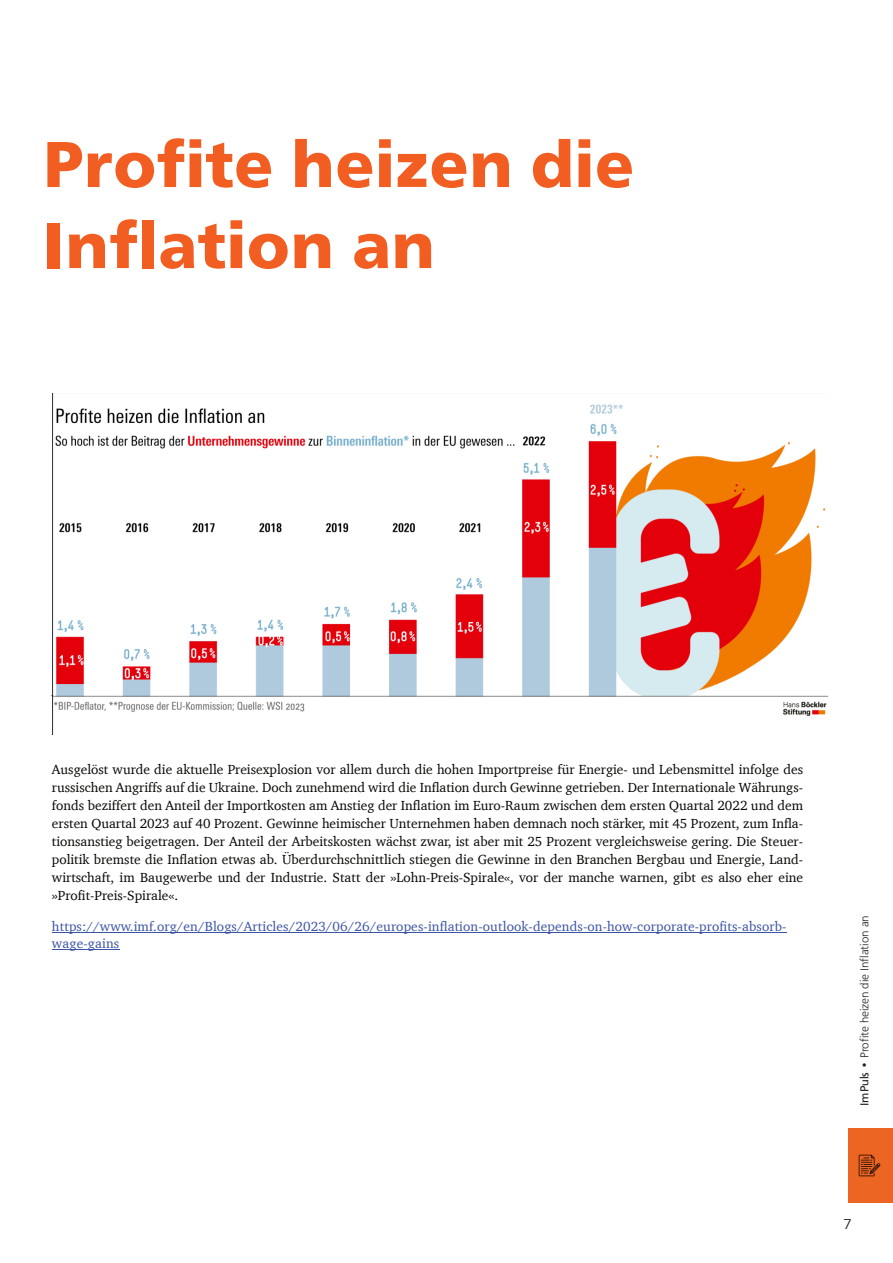
<style>
.page{position:relative;width:893px;height:1263px;background:#fff}
.page>*{position:absolute;margin:0;border:0;box-sizing:border-box;transform-origin:0 0}
.t1{font:800 67.5px/81px "Front Page Pro";letter-spacing:.01em;color:#f25d21}
.t2{font:300 15px "Front Page Pro";color:#231f20;scale:1.1 1}
.t3{font:13.5px/18px "Charter";color:#080704;text-align:justify}
.t4{font:13.5px/16.2px "Charter";letter-spacing:.01em;color:#3a53a3}
.t5{font:300 12px "Front Page Pro";letter-spacing:-.005em;color:#231f20}
.s1{font-weight:400}
</style>
<div class="page">
<div style="left:848px;top:1128px;width:45px;height:75px;background:#ec6523"></div>
<img style="left:858px;top:1154px;width:22px;height:22px">
<img style="left:52px;top:394px;width:775px;height:340px">
<hr style="left:52px;top:932px;width:734px;height:1px;background:#3a53a3">
<hr style="left:52px;top:948px;width:67px;height:1px;background:#3a53a3">
<h1 class="t1" style="left:43px;top:129px;width:593px">Profite heizen die<br>Inflation an</h1>
<p class="t3" style="left:52px;top:761px;width:753px">Ausgelöst wurde die aktuelle Preisexplosion vor allem durch die hohen Importpreise für Energie- und Lebensmittel infolge des russischen Angriffs auf die Ukraine. Doch zunehmend wird die Inflation durch Gewinne getrieben. Der Internationale Währungs&shy;fonds beziffert den Anteil der Importkosten am Anstieg der Inflation im Euro-Raum zwischen dem ersten Quartal 2022 und dem ersten Quartal 2023 auf 40 Prozent. Gewinne heimischer Unternehmen haben demnach noch stärker, mit 45 Prozent, zum Infla&shy;tionsanstieg beigetragen. Der Anteil der Arbeitskosten wächst zwar, ist aber mit 25 Prozent vergleichsweise gering. Die Steuer&shy;politik bremste die Inflation etwas ab. Überdurchschnittlich stiegen die Gewinne in den Branchen Bergbau und Energie, Land&shy;wirtschaft, im Baugewerbe und der Industrie. Statt der »Lohn-Preis-Spirale«, vor der manche warnen, gibt es also eher eine »Profit-Preis-Spirale«.</p>
<p class="t4" style="left:52px;top:920px;width:736px">https://www.imf.org/en/Blogs/Articles/2023/06/26/europes-inflation-outlook-depends-on-how-corporate-profits-absorb&shy;wage-gains</p>
<p class="t5" style="left:860px;top:1106px;width:192px;rotate:-90deg"><span class="s1">ImPuls</span> • Profite heizen die Inflation an</p>
<p class="t2" style="left:843px;top:1218px;width:10px">7</p>
</div>
